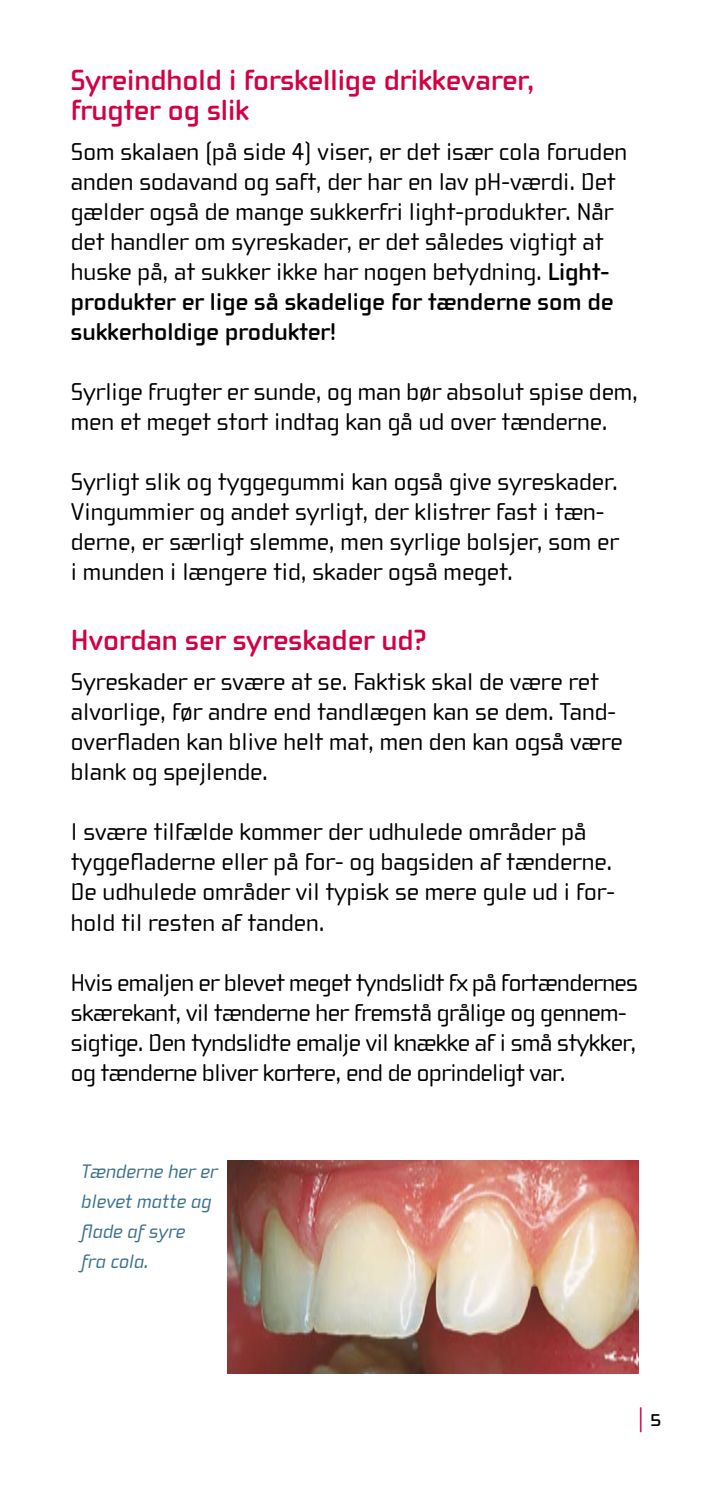
<style>
.page{position:relative;width:709px;height:1489px;background:#fff}
.page>*{position:absolute;margin:0;border:0;box-sizing:border-box;transform-origin:0 0}
.t1{font:700 30px/30px "Cholla Wide OT";color:#d30043}
.t2{font:25px/30px "Cholla Wide OT";color:#000}
.t3{font:25px/30px "Cholla Wide OT";letter-spacing:-.02em;color:#000}
.t4{font:25px "Cholla Unicase OT";color:#d30043}
.t5{font:italic 20px/30px "Cholla Wide OT";color:#3b728d}
.s1{font-weight:700}
</style>
<div class="page">
<img style="left:228px;top:1160px;width:410px;height:212px">
<p class="t1" style="left:71px;top:65px;width:465px">Syreindhold i forskellige drikkevarer, frugter og slik</p>
<p class="t2" style="left:71px;top:137px;width:558px">Som skalaen (på side 4) viser, er det især cola foruden anden sodavand og saft, der har en lav pH-værdi. Det gælder også de mange sukkerfri light-produkter. Når det handler om syreskader, er det således vigtigt at huske på, at sukker ikke har nogen betydning. <span class="s1">Light&shy;produkter er lige så skadelige for tænderne som de sukkerholdige produkter!</span></p>
<p class="t2" style="left:71px;top:377px;width:568px">Syrlige frugter er sunde, og man bør absolut spise dem, men et meget stort indtag kan gå ud over tænderne.</p>
<p class="t2" style="left:71px;top:467px;width:549px">Syrligt slik og tyggegummi kan også give syreskader.<br>Vingummier og andet syrligt, der klistrer fast i tæn&shy;derne, er særligt slemme, men syrlige bolsjer, som er i munden i længere tid, skader også meget.</p>
<p class="t1" style="left:71px;top:625px;width:357px">Hvordan ser syreskader ud?</p>
<p class="t2" style="left:71px;top:667px;width:553px">Syreskader er svære at se. Faktisk skal de være ret alvorlige, før andre end tandlægen kan se dem. Tand&shy;overfladen kan blive helt mat, men den kan også være blank og spejlende.</p>
<p class="t2" style="left:71px;top:817px;width:545px">I svære tilfælde kommer der udhulede områder på tygge-fladerne eller på for- og bagsiden af tænderne.<br>De udhulede områder vil typisk se mere gule ud i for&shy;hold til resten af tanden.</p>
<p class="t3" style="left:71px;top:967px;width:568px">Hvis emaljen er blevet meget tyndslidt fx på fortændernes skærekant, vil tænderne her fremstå grålige og gennem&shy;sigtige. Den tyndslidte emalje vil knække af i små stykker, og tænderne bliver kortere, end de oprindeligt var.</p>
<p class="t5" style="left:81px;top:1156px;width:138px">Tænderne her er blevet matte ag flade af syre<br>fra cola.</p>
<p class="t4" style="left:638px;top:1403px;width:7px">|</p>
</div>
